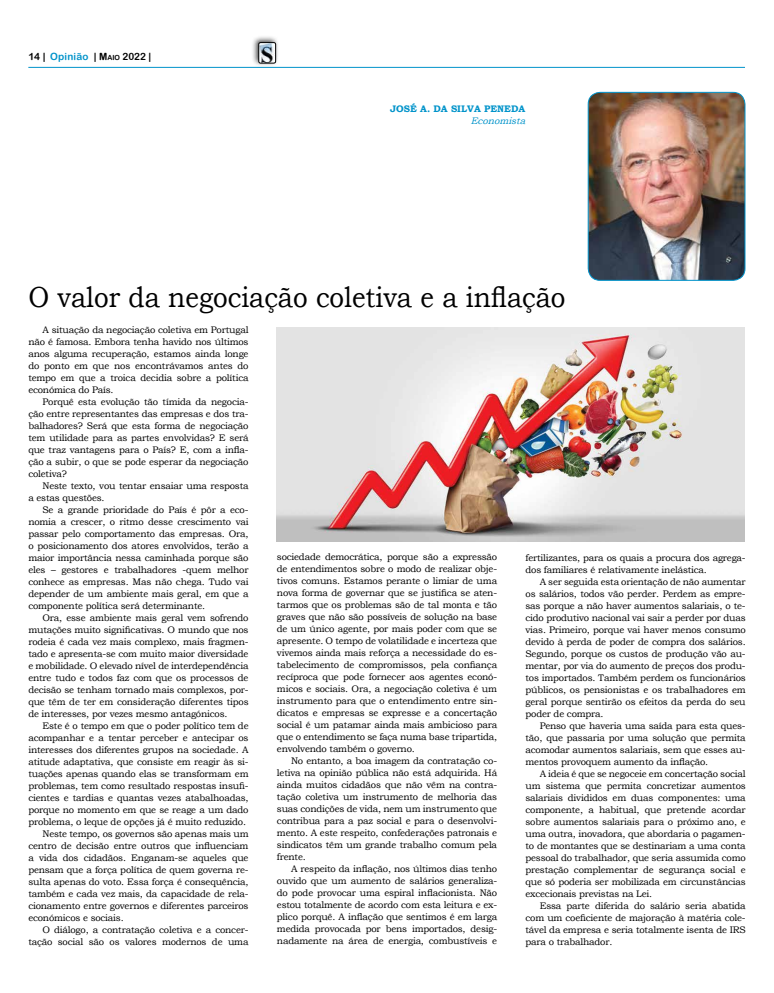
<style>
.page{position:relative;width:774px;height:993px;background:#fff}
.page>*{position:absolute;margin:0;border:0;box-sizing:border-box;transform-origin:0 0}
.t1{font:29px "Bookman Old Style";color:#000;scale:.9 1}
.t2{font:10px "Arial Rounded MT Bold";letter-spacing:.02em;color:#0093ca}
.t3{font:10px "Arial Rounded MT Bold";color:#000}
.t4{font:9.5px/12px "Bookman Old Style";letter-spacing:-.02em;color:#000;text-align:justify}
.t5{font:700 9.5px "Bookman Old Style";color:#0093ca}
.t6{font:italic 9.5px "Bookman Old Style";color:#0093ca}
.s1{color:#000}
.s2{font-size:7px;color:#000}
</style>
<div class="page">
<div style="left:251px;top:35px;width:28px;height:31px;background:#000;opacity:.75"></div>
<img style="left:259px;top:43px;width:17px;height:20px">
<div style="left:259px;top:43px;width:17px;height:20px;border:1px solid #000;border-radius:2px"></div>
<hr style="left:28px;top:67px;width:717px;height:1px;background:#0093ca">
<img style="left:588px;top:92px;width:157px;height:188px">
<div style="left:588px;top:92px;width:157px;height:189px;border:1px solid #0093ca;border-radius:12px"></div>
<img style="left:277px;top:327px;width:468px;height:214px">
<p class="t3" style="left:28px;top:51px;width:19px">14 |</p>
<p class="t2" style="left:50px;top:51px;width:103px">Opinião <span class="s1">| M</span><span class="s2">aio</span> <span class="s1">2022</span> <span class="s1">|</span></p>
<p class="t5" style="left:390px;top:102px;width:137px">JOSÉ A. DA SILVA PENEDA</p>
<p class="t6" style="left:471px;top:115px;width:59px">Economista</p>
<h1 class="t1" style="left:28px;top:278px;width:598px">O valor da negociação coletiva e a inflação</h1>
<p class="t4" style="left:28px;top:323px;width:222px;text-indent:14px">A situação da negociação coletiva em Portugal não é famosa. Embora tenha havido nos últimos anos alguma recuperação, estamos ainda longe do ponto em que nos encontrávamos antes do tempo em que a troica decidia sobre a política económica do País.</p>
<p class="t4" style="left:28px;top:395px;width:222px;text-indent:14px">Porquê esta evolução tão tímida da negocia&shy;ção entre representantes das empresas e dos tra&shy;balhadores? Será que esta forma de negociação tem utilidade para as partes envolvidas? E será que traz vantagens para o País? E, com a infla&shy;ção a subir, o que se pode esperar da negociação coletiva?</p>
<p class="t4" style="left:28px;top:479px;width:222px;text-indent:14px">Neste texto, vou tentar ensaiar uma resposta a estas questões.</p>
<p class="t4" style="left:28px;top:503px;width:222px;text-indent:14px">Se a grande prioridade do País é pôr a eco&shy;nomia a crescer, o ritmo desse crescimento vai passar pelo comportamento das empresas. Ora, o posicionamento dos atores envolvidos, terão a maior importância nessa caminhada porque são eles – gestores e trabalhadores -quem melhor conhece as empresas. Mas não chega. Tudo vai depender de um ambiente mais geral, em que a componente política será determinante.</p>
<p class="t4" style="left:28px;top:611px;width:222px;text-indent:14px">Ora, esse ambiente mais geral vem sofrendo mutações muito significativas. O mundo que nos rodeia é cada vez mais complexo, mais fragmen&shy;tado e apresenta-se com muito maior diversidade e mobilidade. O elevado nível de interdependência entre tudo e todos faz com que os processos de decisão se tenham tornado mais complexos, por&shy;que têm de ter em consideração diferentes tipos de interesses, por vezes mesmo antagónicos.</p>
<p class="t4" style="left:43px;top:719px;width:208px">Este é o tempo em que o poder político tem de</p>
<p class="t4" style="left:28px;top:731px;width:222px">acompanhar e a tentar perceber e antecipar os</p>
<p class="t4" style="left:28px;top:743px;width:222px">interesses dos diferentes grupos na sociedade. A</p>
<p class="t4" style="left:28px;top:755px;width:222px">atitude adaptativa, que consiste em reagir às si-</p>
<p class="t4" style="left:28px;top:767px;width:222px">tuações apenas quando elas se transformam em</p>
<p class="t4" style="left:28px;top:779px;width:222px">problemas, tem como resultado respostas insufi-</p>
<p class="t4" style="left:28px;top:791px;width:222px">cientes e tardias e quantas vezes atabalhoadas,</p>
<p class="t4" style="left:28px;top:803px;width:222px">porque no momento em que se reage a um dado</p>
<p class="t4" style="left:28px;top:815px;width:219px">problema, o leque de opções já é muito reduzido.</p>
<p class="t4" style="left:43px;top:827px;width:208px">Neste tempo, os governos são apenas mais um</p>
<p class="t4" style="left:28px;top:839px;width:222px">centro de decisão entre outros que influenciam</p>
<p class="t4" style="left:28px;top:851px;width:222px">a vida dos cidadãos. Enganam-se aqueles que</p>
<p class="t4" style="left:28px;top:863px;width:222px">pensam que a força política de quem governa re-</p>
<p class="t4" style="left:28px;top:875px;width:222px">sulta apenas do voto. Essa força é consequência,</p>
<p class="t4" style="left:28px;top:887px;width:222px">também e cada vez mais, da capacidade de rela-</p>
<p class="t4" style="left:28px;top:899px;width:222px">cionamento entre governos e diferentes parceiros</p>
<p class="t4" style="left:28px;top:911px;width:97px">económicos e sociais.</p>
<p class="t4" style="left:43px;top:923px;width:208px">O diálogo, a contratação coletiva e a concer-</p>
<p class="t4" style="left:28px;top:935px;width:222px">tação social são os valores modernos de uma</p>
<p class="t4" style="left:277px;top:550px;width:222px">sociedade democrática, porque são a expressão de entendimentos sobre o modo de realizar obje&shy;tivos comuns. Estamos perante o limiar de uma nova forma de governar que se justifica se aten&shy;tarmos que os problemas são de tal monta e tão graves que não são possíveis de solução na base de um único agente, por mais poder com que se apresente. O tempo de volatilidade e incerteza que vivemos ainda mais reforça a necessidade do es&shy;tabelecimento de compromissos, pela confiança recíproca que pode fornecer aos agentes econó&shy;micos e sociais. Ora, a negociação coletiva é um instrumento para que o entendimento entre sin&shy;dicatos e empresas se expresse e a concertação social é um patamar ainda mais ambicioso para que o entendimento se faça numa base tripartida, envolvendo também o governo.</p>
<p class="t4" style="left:277px;top:754px;width:222px;text-indent:14px">No entanto, a boa imagem da contratação co&shy;letiva na opinião pública não está adquirida. Há ainda muitos cidadãos que não vêm na contra&shy;tação coletiva um instrumento de melhoria das suas condições de vida, nem um instrumento que contribua para a paz social e para o desenvolvi&shy;mento. A este respeito, confederações patronais e sindicatos têm um grande trabalho comum pela frente.</p>
<p class="t4" style="left:277px;top:862px;width:222px;text-indent:14px">A respeito da inflação, nos últimos dias tenho ouvido que um aumento de salários generaliza&shy;do pode provocar uma espiral inflacionista. Não estou totalmente de acordo com esta leitura e ex&shy;plico porquê. A inflação que sentimos é em larga medida provocada por bens importados, desig&shy;nadamente na área de energia, combustíveis e</p>
<p class="t4" style="left:525px;top:551px;width:222px">fertilizantes, para os quais a procura dos agrega&shy;dos familiares é relativamente inelástica.</p>
<p class="t4" style="left:525px;top:575px;width:222px;text-indent:14px">A ser seguida esta orientação de não aumentar os salários, todos vão perder. Perdem as empre&shy;sas porque a não haver aumentos salariais, o te&shy;cido produtivo nacional vai sair a perder por duas vias. Primeiro, porque vai haver menos consumo devido à perda de poder de compra dos salários.<br>Segundo, porque os custos de produção vão au&shy;mentar, por via do aumento de preços dos produ&shy;tos importados. Também perdem os funcionários públicos, os pensionistas e os trabalhadores em geral porque sentirão os efeitos da perda do seu poder de compra.</p>
<p class="t4" style="left:525px;top:719px;width:222px;text-indent:14px">Penso que haveria uma saída para esta ques&shy;tão, que passaria por uma solução que permita acomodar aumentos salariais, sem que esses au&shy;mentos provoquem aumento da inflação.</p>
<p class="t4" style="left:525px;top:767px;width:222px;text-indent:14px">A ideia é que se negoceie em concertação social um sistema que permita concretizar aumentos salariais divididos em duas componentes: uma componente, a habitual, que pretende acordar sobre aumentos salariais para o próximo ano, e uma outra, inovadora, que abordaria o pagamen&shy;to de montantes que se destinariam a uma conta pessoal do trabalhador, que seria assumida como prestação complementar de segurança social e que só poderia ser mobilizada em circunstâncias excecionais previstas na Lei.</p>
<p class="t4" style="left:525px;top:899px;width:222px;text-indent:14px">Essa parte diferida do salário seria abatida com um coeficiente de majoração à matéria cole&shy;tável da empresa e seria totalmente isenta de IRS para o trabalhador.</p>
</div>
